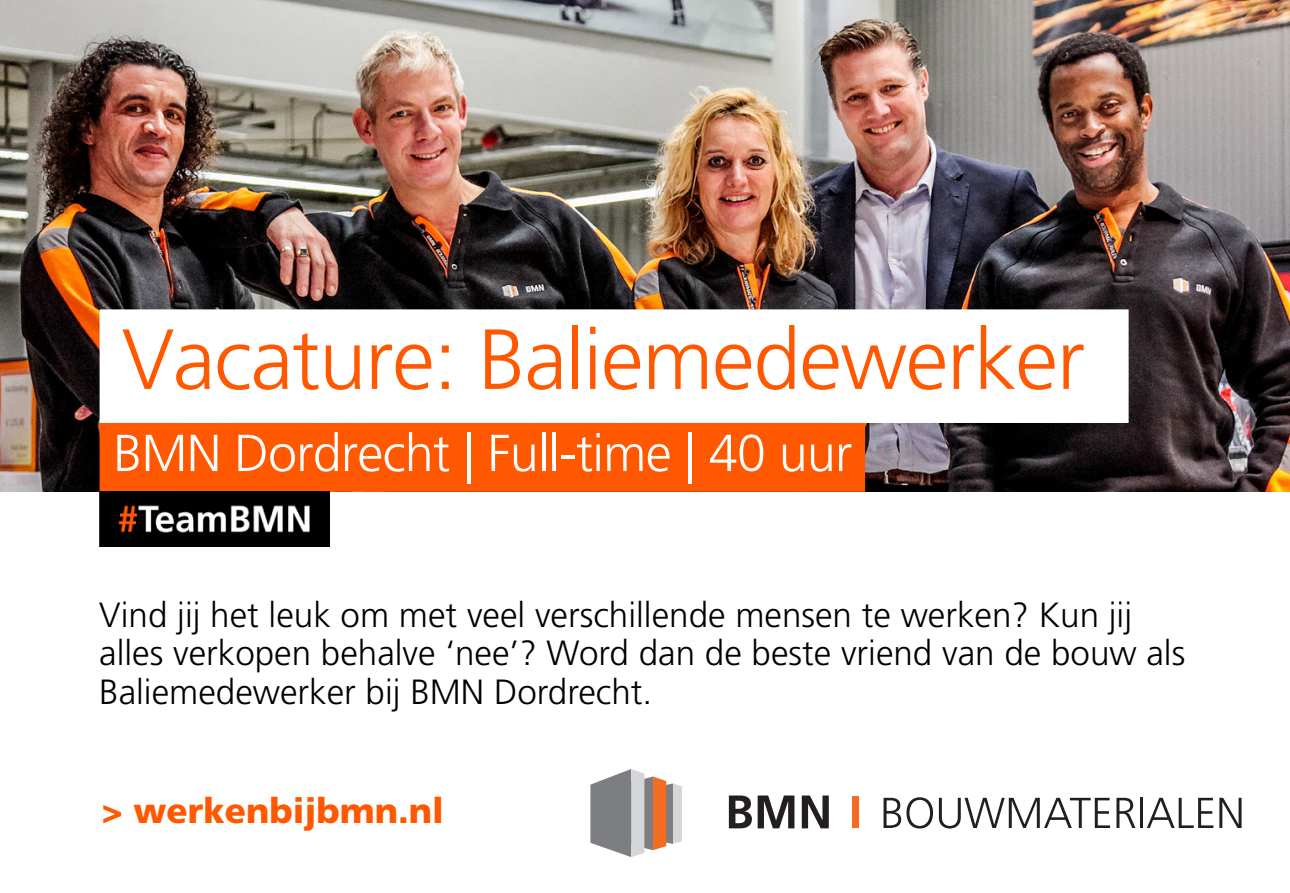
<style>
.page{position:relative;width:1290px;height:893px;background:#fff}
.page>*{position:absolute;margin:0;border:0;box-sizing:border-box;transform-origin:0 0}
.t1{font:300 85.05px "Frutiger LT";letter-spacing:-.015em;color:#ff5800}
.t2{font:300 51.8px "Frutiger LT";letter-spacing:-.015em;color:#fff}
.t3{font:300 35px/38.5px "Frutiger LT Pro";color:#000}
.t4{font:900 35px "Frutiger LT Pro";color:#ff5800}
</style>
<div class="page">
<img style="left:0;top:0;width:1290px;height:492px">
<div style="left:100px;top:423px;width:765px;height:69px;background:#ff5800"></div>
<div style="left:100px;top:309px;width:1028px;height:114px;background:#fff"></div>
<div style="left:853px;top:797px;width:6px;height:31px;background:#f36c21"></div>
<svg style="left:590px;top:769px;width:92px;height:88px"></svg>
<svg style="left:883px;top:797px;width:50px;height:31px"></svg>
<svg style="left:939px;top:798px;width:171px;height:30px"></svg>
<svg style="left:1116px;top:798px;width:19px;height:30px"></svg>
<hr style="left:1140px;top:798px;width:3px;height:30px;background:#231f20">
<svg style="left:1147px;top:798px;width:66px;height:30px"></svg>
<svg style="left:1219px;top:798px;width:22px;height:30px"></svg>
<svg style="left:729px;top:795px;width:23px;height:33px"></svg>
<svg style="left:758px;top:795px;width:36px;height:33px"></svg>
<svg style="left:802px;top:795px;width:27px;height:33px"></svg>
<img style="left:100px;top:492px;width:230px;height:54px">
<p class="t1" style="left:122px;top:311px;width:964px">Vacature: Baliemedewerker</p>
<p class="t2" style="left:113px;top:424px;width:740px">BMN Dordrecht | Full-time | 40 uur</p>
<p class="t3" style="left:99px;top:595px;width:1087px">Vind jij het leuk om met veel verschillende mensen te werken? Kun jij alles verkopen behalve ‘nee’? Word dan de beste vriend van de bouw als<br>Baliemedewerker bij BMN Dordrecht.</p>
<p class="t4" style="left:102px;top:790px;width:344px">&gt; werkenbijbmn.nl</p>
</div>
